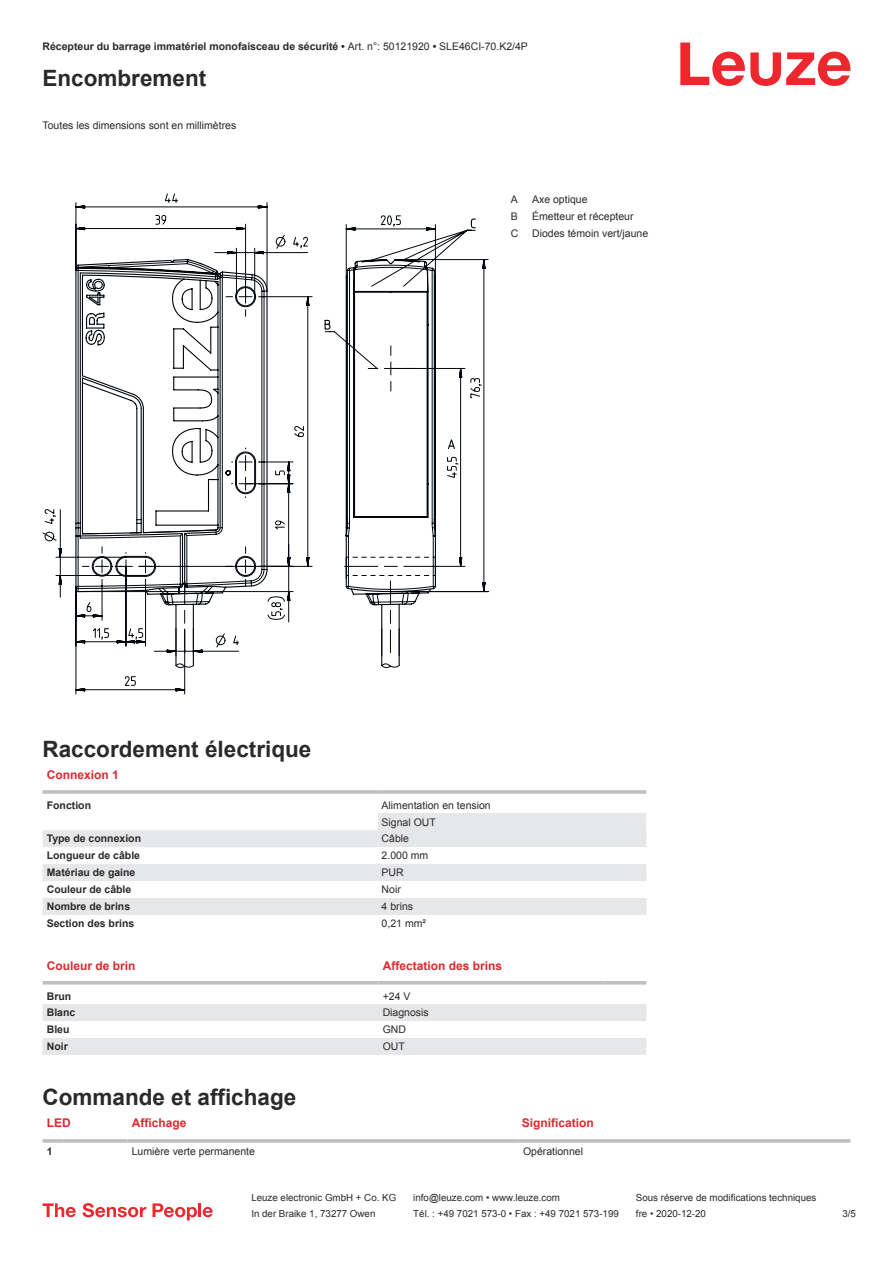
<style>
.page{position:relative;width:893px;height:1263px;background:#fff}
.page>*{position:absolute;margin:0;border:0;box-sizing:border-box;transform-origin:0 0}
.t1{font:700 22.5px "Arial";color:#2b292a}
.t2{font:700 12px "Arial";color:#db2a30}
.t3{font:10.5px/17px "Arial";color:#2b292a}
.t4{font:700 10.5px "Arial";color:#2b292a}
.t5{font:9.75px "Arial";color:#2b292a}
.s1{font-weight:400}
</style>
<div class="page">
<svg style="left:680px;top:43px;width:170px;height:43px"></svg>
<svg style="left:43px;top:830px;width:335px;height:85px;fill:#e6e7e9"></svg>
<hr style="left:43px;top:790px;width:335px;height:4px;background:#bdbfc1">
<hr style="left:378px;top:790px;width:268px;height:4px;background:#c9cbcc">
<div style="left:378px;top:813px;width:268px;height:17px;background:#e6e7e9"></div>
<div style="left:378px;top:830px;width:268px;height:17px;background:#e6e7e9"></div>
<div style="left:378px;top:864px;width:268px;height:17px;background:#e6e7e9"></div>
<div style="left:378px;top:898px;width:268px;height:17px;background:#e6e7e9"></div>
<svg style="left:43px;top:984px;width:603px;height:1px"></svg>
<svg style="left:43px;top:1004px;width:603px;height:51px"></svg>
<hr style="left:43px;top:981px;width:335px;height:3px;background:#bdbfc1">
<hr style="left:378px;top:981px;width:226px;height:3px;background:#bdbfc1">
<hr style="left:604px;top:981px;width:42px;height:3px;background:#bdbfc1">
<hr style="left:43px;top:1139px;width:21px;height:4px;background:#c6c8ca">
<hr style="left:64px;top:1139px;width:64px;height:4px;background:#c6c8ca">
<hr style="left:128px;top:1139px;width:391px;height:4px;background:#c6c8ca">
<svg style="left:519px;top:1139px;width:331px;height:4px"></svg>
<svg style="left:43px;top:1203px;width:33px;height:14px"></svg>
<svg style="left:83px;top:1203px;width:63px;height:14px"></svg>
<svg style="left:153px;top:1203px;width:44px;height:17px"></svg>
<hr style="left:198px;top:1203px;width:3px;height:14px;background:#ed272d">
<svg style="left:203px;top:1207px;width:10px;height:10px"></svg>
<svg style="left:43px;top:193px;width:446px;height:501px"></svg>
<svg style="left:350px;top:580px;width:82px;height:88px"></svg>
<p class="t4" style="left:43px;top:43px;width:487px">Récepteur du barrage immatériel monofaisceau de sécurité • <span class="s1">Art. n°: 50121920</span> • <span class="s1">SLE46CI-70.K2/4P</span></p>
<h1 class="t1" style="left:43px;top:70px;width:165px">Encombrement</h1>
<p class="t3" style="left:43px;top:117px;width:195px">Toutes les dimensions sont en millimètres</p>
<p class="t3" style="left:511px;top:192px;width:9px">A</p>
<p class="t3" style="left:532px;top:192px;width:57px">Axe optique</p>
<p class="t3" style="left:511px;top:209px;width:9px">B</p>
<p class="t3" style="left:532px;top:209px;width:103px">Émetteur et récepteur</p>
<p class="t3" style="left:511px;top:226px;width:9px">C</p>
<p class="t3" style="left:532px;top:226px;width:118px">Diodes témoin vert/jaune</p>
<h1 class="t1" style="left:43px;top:741px;width:270px">Raccordement électrique</h1>
<p class="t2" style="left:47px;top:771px;width:74px">Connexion 1</p>
<p class="t4" style="left:47px;top:801px;width:46px">Fonction</p>
<p class="t3" style="left:382px;top:797px;width:111px">Alimentation en tension<br>Signal OUT</p>
<p class="t4" style="left:47px;top:835px;width:96px">Type de connexion</p>
<p class="t3" style="left:382px;top:831px;width:29px">Câble</p>
<p class="t4" style="left:47px;top:852px;width:95px">Longueur de câble</p>
<p class="t3" style="left:382px;top:848px;width:48px">2.000 mm</p>
<p class="t4" style="left:47px;top:869px;width:90px">Matériau de gaine</p>
<p class="t3" style="left:382px;top:865px;width:24px">PUR</p>
<p class="t4" style="left:47px;top:885px;width:86px">Couleur de câble</p>
<p class="t3" style="left:382px;top:882px;width:21px">Noir</p>
<p class="t4" style="left:47px;top:902px;width:85px">Nombre de brins</p>
<p class="t3" style="left:382px;top:899px;width:33px">4 brins</p>
<p class="t4" style="left:47px;top:919px;width:89px">Section des brins</p>
<p class="t3" style="left:382px;top:916px;width:46px">0,21 mm²</p>
<p class="t2" style="left:47px;top:961px;width:90px">Couleur de brin</p>
<p class="t2" style="left:383px;top:961px;width:121px">Affectation des brins</p>
<p class="t4" style="left:47px;top:992px;width:26px">Brun</p>
<p class="t3" style="left:383px;top:988px;width:29px">+24 V</p>
<p class="t4" style="left:47px;top:1009px;width:30px">Blanc</p>
<p class="t3" style="left:383px;top:1005px;width:48px">Diagnosis</p>
<p class="t4" style="left:47px;top:1026px;width:24px">Bleu</p>
<p class="t3" style="left:383px;top:1022px;width:25px">GND</p>
<p class="t4" style="left:47px;top:1042px;width:23px">Noir</p>
<p class="t3" style="left:383px;top:1039px;width:24px">OUT</p>
<h1 class="t1" style="left:43px;top:1089px;width:255px">Commande et affichage</h1>
<p class="t2" style="left:47px;top:1118px;width:25px">LED</p>
<p class="t2" style="left:132px;top:1118px;width:56px">Affichage</p>
<p class="t2" style="left:522px;top:1118px;width:74px">Signification</p>
<p class="t4" style="left:47px;top:1147px;width:7px">1</p>
<p class="t3" style="left:132px;top:1144px;width:125px">Lumière verte permanente</p>
<p class="t3" style="left:523px;top:1144px;width:62px">Opérationnel</p>
<p class="t5" style="left:251px;top:1194px;width:146px">Leuze electronic GmbH + Co. KG</p>
<p class="t5" style="left:413px;top:1194px;width:148px">info@leuze.com • www.leuze.com</p>
<p class="t5" style="left:636px;top:1194px;width:182px">Sous réserve de modifications techniques</p>
<p class="t5" style="left:251px;top:1210px;width:126px">In der Braike 1, 73277 Owen</p>
<p class="t5" style="left:413px;top:1210px;width:207px">Tél. : +49 7021 573-0 • Fax : +49 7021 573-199</p>
<p class="t5" style="left:636px;top:1210px;width:72px">fre • 2020-12-20</p>
<p class="t5" style="left:842px;top:1210px;width:15px">3 /5</p>
</div>
